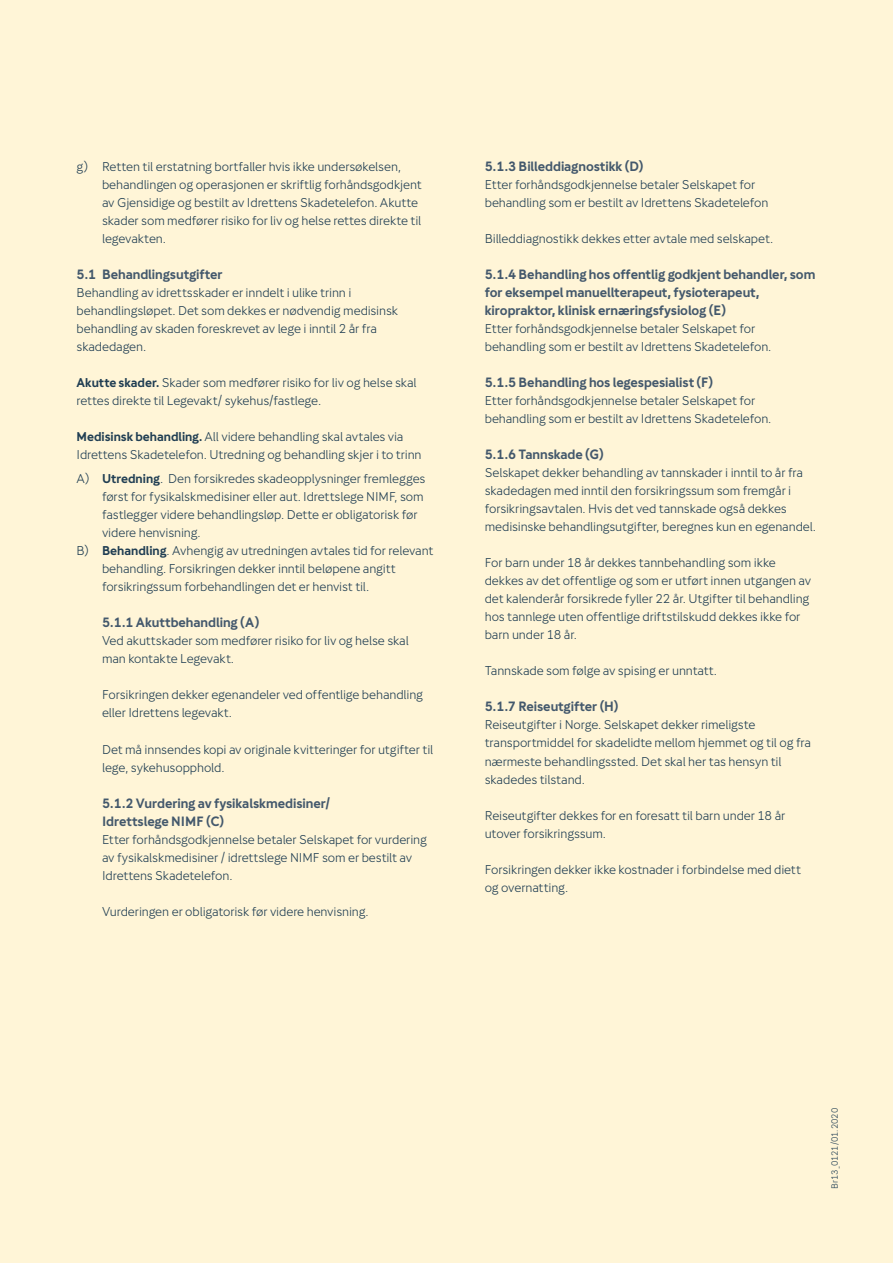
<style>
.page{position:relative;width:893px;height:1263px;background:#fff5d7}
.page>*{position:absolute;margin:0;border:0;box-sizing:border-box;transform-origin:0 0}
.Subheading_02_innryk{font:700 13.5px/18px "Gjensidige Sans";letter-spacing:-.005em;color:#43586c}
.Subheading_02{font:700 13.5px/18px "Gjensidige Sans";letter-spacing:-.005em;color:#43586c}
.Brødtekst_innrykket{font:12.75px/18px "Gjensidige Sans";letter-spacing:-.01em;color:#203e53}
.Punkter_uten{font:12.75px/18px "Gjensidige Sans";letter-spacing:-.015em;color:#203e53}
.Brødtekst{font:12.75px/18px "Gjensidige Sans";letter-spacing:-.015em;color:#203e53}
.Heading_03{font:9px "Gjensidige Sans";letter-spacing:-.015em;color:#203e53}
.s1{font-weight:700}
</style>
<div class="page">
<p class="Punkter_uten" style="left:102px;top:158px;width:321px;text-indent:-26px">g) Retten til erstatning bortfaller hvis ikke undersøkelsen, behandlingen og operasjonen er skriftlig forhåndsgodkjent av Gjensidige og bestilt av Idrettens Skadetelefon. Akutte skader som medfører risiko for liv og helse rettes direkte til legevakten.</p>
<p class="Subheading_02" style="left:77px;top:266px;width:148px">5.1 Behandlingsutgifter</p>
<p class="Brødtekst" style="left:77px;top:284px;width:323px">Behandling av idrettsskader er inndelt i ulike trinn i behandlingsløpet. Det som dekkes er nødvendig medisinsk behandling av skaden foreskrevet av lege i inntil 2 år fra skadedagen.</p>
<p class="Brødtekst" style="left:77px;top:374px;width:342px"><span class="s1">Akutte skader.</span> Skader som medfører risiko for liv og helse skal rettes direkte til Legevakt/ sykehus/fastlege.</p>
<p class="Brødtekst" style="left:77px;top:428px;width:347px"><span class="s1">Medisinsk behandling.</span> All videre behandling skal avtales via<br>Idrettens Skadetelefon. Utredning og behandling skjer i to trinn</p>
<p class="Punkter_uten" style="left:102px;top:470px;width:325px;text-indent:-26px">A) <span class="s1">Utredning</span>. Den forsikredes skadeopplysninger fremlegges først for fysikalskmedisiner eller aut. Idrettslege NIMF, som fastlegger videre behandlingsløp. Dette er obligatorisk før videre henvisning.</p>
<p class="Punkter_uten" style="left:102px;top:542px;width:333px;text-indent:-26px">B) <span class="s1">Behandling</span>. Avhengig av utredningen avtales tid for relevant behandling. Forsikringen dekker inntil beløpene angitt forsikringssum forbehandlingen det er henvist til.</p>
<p class="Subheading_02_innryk" style="left:102px;top:614px;width:159px">5.1.1 Akuttbehandling (A)</p>
<p class="Brødtekst_innrykket" style="left:102px;top:632px;width:308px">Ved akuttskader som medfører risiko for liv og helse skal man kontakte Legevakt.</p>
<p class="Brødtekst_innrykket" style="left:102px;top:686px;width:323px">Forsikringen dekker egenandeler ved offentlige behandling eller Idrettens legevakt.</p>
<p class="Brødtekst_innrykket" style="left:102px;top:740px;width:333px">Det må innsendes kopi av originale kvitteringer for utgifter til lege, sykehusopphold.</p>
<p class="Subheading_02" style="left:102px;top:794px;width:230px">5.1.2 Vurdering av fysikalskmedisiner/<br>Idrettslege NIMF (C)</p>
<p class="Brødtekst_innrykket" style="left:102px;top:830px;width:326px">Etter forhåndsgodkjennelse betaler Selskapet for vurdering av fysikalskmedisiner / idrettslege NIMF som er bestilt av<br>Idrettens Skadetelefon.</p>
<p class="Brødtekst_innrykket" style="left:102px;top:902px;width:268px">Vurderingen er obligatorisk før videre henvisning.</p>
<p class="Subheading_02_innryk" style="left:485px;top:158px;width:160px">5.1.3 Billeddiagnostikk (D)</p>
<p class="Brødtekst_innrykket" style="left:485px;top:176px;width:285px">Etter forhåndsgodkjennelse betaler Selskapet for behandling som er bestilt av Idrettens Skadetelefon</p>
<p class="Brødtekst_innrykket" style="left:485px;top:230px;width:290px">Billeddiagnostikk dekkes etter avtale med selskapet.</p>
<p class="Subheading_02_innryk" style="left:485px;top:266px;width:332px">5.1.4 Behandling hos offentlig godkjent behandler, som for eksempel manuellterapeut, fysioterapeut, kiropraktor, klinisk ernæringsfysiolog (E)</p>
<p class="Brødtekst_innrykket" style="left:485px;top:320px;width:288px">Etter forhåndsgodkjennelse betaler Selskapet for behandling som er bestilt av Idrettens Skadetelefon.</p>
<p class="Subheading_02_innryk" style="left:485px;top:374px;width:230px">5.1.5 Behandling hos legespesialist (F)</p>
<p class="Brødtekst_innrykket" style="left:485px;top:392px;width:288px">Etter forhåndsgodkjennelse betaler Selskapet for behandling som er bestilt av Idrettens Skadetelefon.</p>
<p class="Subheading_02_innryk" style="left:485px;top:446px;width:121px">5.1.6 Tannskade (G)</p>
<p class="Brødtekst_innrykket" style="left:485px;top:464px;width:333px">Selskapet dekker behandling av tannskader i inntil to år fra skadedagen med inntil den forsikringssum som fremgår i forsikringsavtalen. Hvis det ved tannskade også dekkes medisinske behandlingsutgifter, beregnes kun en egenandel.</p>
<p class="Brødtekst_innrykket" style="left:485px;top:554px;width:328px">For barn under 18 år dekkes tannbehandling som ikke dekkes av det offentlige og som er utført innen utgangen av det kalenderår forsikrede fyller 22 år. Utgifter til behandling hos tannlege uten offentlige driftstilskudd dekkes ikke for barn under 18 år.</p>
<p class="Brødtekst_innrykket" style="left:485px;top:662px;width:234px">Tannskade som følge av spising er unntatt.</p>
<p class="Subheading_02_innryk" style="left:485px;top:698px;width:135px">5.1.7 Reiseutgifter (H)</p>
<p class="Brødtekst_innrykket" style="left:485px;top:716px;width:328px">Reiseutgifter i Norge. Selskapet dekker rimeligste transportmiddel for skadelidte mellom hjemmet og til og fra nærmeste behandlingssted. Det skal her tas hensyn til skadedes tilstand.</p>
<p class="Brødtekst_innrykket" style="left:485px;top:806px;width:302px">Reiseutgifter dekkes for en foresatt til barn under 18 år utover forsikringssum.</p>
<p class="Brødtekst_innrykket" style="left:485px;top:860px;width:318px">Forsikringen dekker ikke kostnader i forbindelse med diett og overnatting.</p>
<p class="Heading_03" style="left:829px;top:1189px;width:82px;rotate:-90deg">Br13_0121/01.2020</p>
</div>
